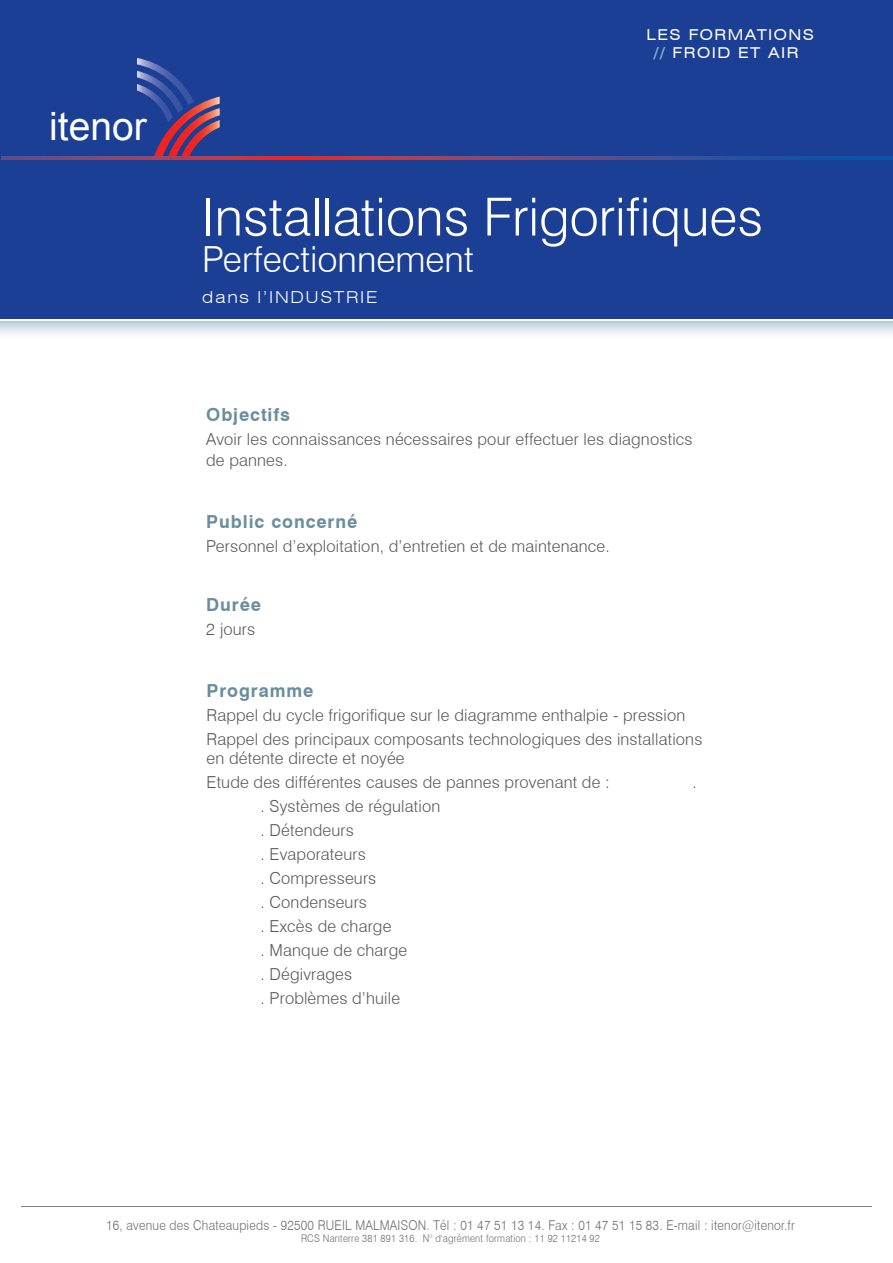
<style>
.page{position:relative;width:893px;height:1263px;background:#fff}
.page>*{position:absolute;margin:0;border:0;box-sizing:border-box;transform-origin:0 0}
.t1{font:300 52.5px "Swiss 721 BT";color:#fff}
.t2{font:39px "Arial";color:#fff}
.t3{font:300 36px "Swiss 721 BT";color:#fff}
.t4{font:700 18px "Swiss 721 BT";letter-spacing:.05em;color:#6a8e9e}
.t5{font:300 16.5px/24px "Swiss 721 BT";letter-spacing:.01em;color:#57585a}
.t6{font:300 expanded 16.5px "Swiss 721 BT";letter-spacing:.1em;color:#fff}
.t7{font:expanded 15px/18px "Swiss 721 BT";letter-spacing:.1em;color:#fff;text-align:center}
.t8{font:300 13.5px "Swiss 721 BT";letter-spacing:.02em;color:#6c6d70;scale:.9 1}
.t9{font:300 10.5px "Swiss 721 BT";letter-spacing:.02em;color:#6c6d70;scale:.9 1}
.s1{font-weight:700;color:#87b2c6}
</style>
<div class="page">
<hr style="left:21px;top:1206px;width:851px;height:1px;background:#808285">
<svg style="left:0;top:322px;width:893px;height:12px;background:#d9e2ea"></svg>
<div style="left:0;top:0;width:893px;height:319px;background:#1b3f94"></div>
<svg style="left:137px;top:58px;width:83px;height:98px"></svg>
<svg style="left:1px;top:156px;width:892px;height:4px;background:#774773"></svg>
<h2 class="t2" style="left:49px;top:101px;width:99px">itenor</h2>
<p class="t7" style="left:646px;top:26px;width:169px">LES FORMATIONS <span class="s1">//</span> FROID ET AIR</p>
<h1 class="t1" style="left:202px;top:185px;width:562px">Installations Frigorifiques</h1>
<h3 class="t3" style="left:202px;top:237px;width:273px">Perfectionnement</h3>
<p class="t6" style="left:202px;top:287px;width:177px">dans l’INDUSTRIE</p>
<p class="t4" style="left:206px;top:403px;width:85px">Objectifs</p>
<p class="t5" style="left:206px;top:428px;width:488px;line-height:21px">Avoir les connaissances nécessaires pour effectuer les diagnostics de pannes.</p>
<p class="t4" style="left:206px;top:510px;width:153px">Public concerné</p>
<p class="t5" style="left:206px;top:533px;width:405px">Personnel d’exploitation, d’entretien et de maintenance.</p>
<p class="t4" style="left:206px;top:594px;width:56px">Durée</p>
<p class="t5" style="left:206px;top:617px;width:51px">2 jours</p>
<p class="t4" style="left:207px;top:679px;width:108px">Programme</p>
<p class="t5" style="left:207px;top:702px;width:497px">Rappel du cycle frigorifique sur le diagramme enthalpie - pression<br>Rappel des principaux composants technologiques des installations</p>
<p class="t5" style="left:207px;top:746px;width:405px">en détente directe et noyée<br>Etude des différentes causes de pannes provenant de :</p>
<p class="t5" style="left:693px;top:770px;width:6px">.</p>
<p class="t5" style="left:261px;top:794px;width:181px">. Systèmes de régulation . Détendeurs<br>. Evaporateurs<br>. Compresseurs<br>. Condenseurs<br>. Excès de charge<br>. Manque de charge<br>. Dégivrages<br>. Problèmes d’huile</p>
<p class="t8" style="left:106px;top:1217px;width:767px">16, avenue des Chateaupieds - 92500 RUEIL MALMAISON. Tél : 01 47 51 13 14. Fax : 01 47 51 15 83. E-mail : itenor@itenor.fr</p>
<p class="t9" style="left:301px;top:1231px;width:334px">RCS Nanterre 381 891 316. N° d'agrément formation : 11 92 11214 92</p>
</div>
